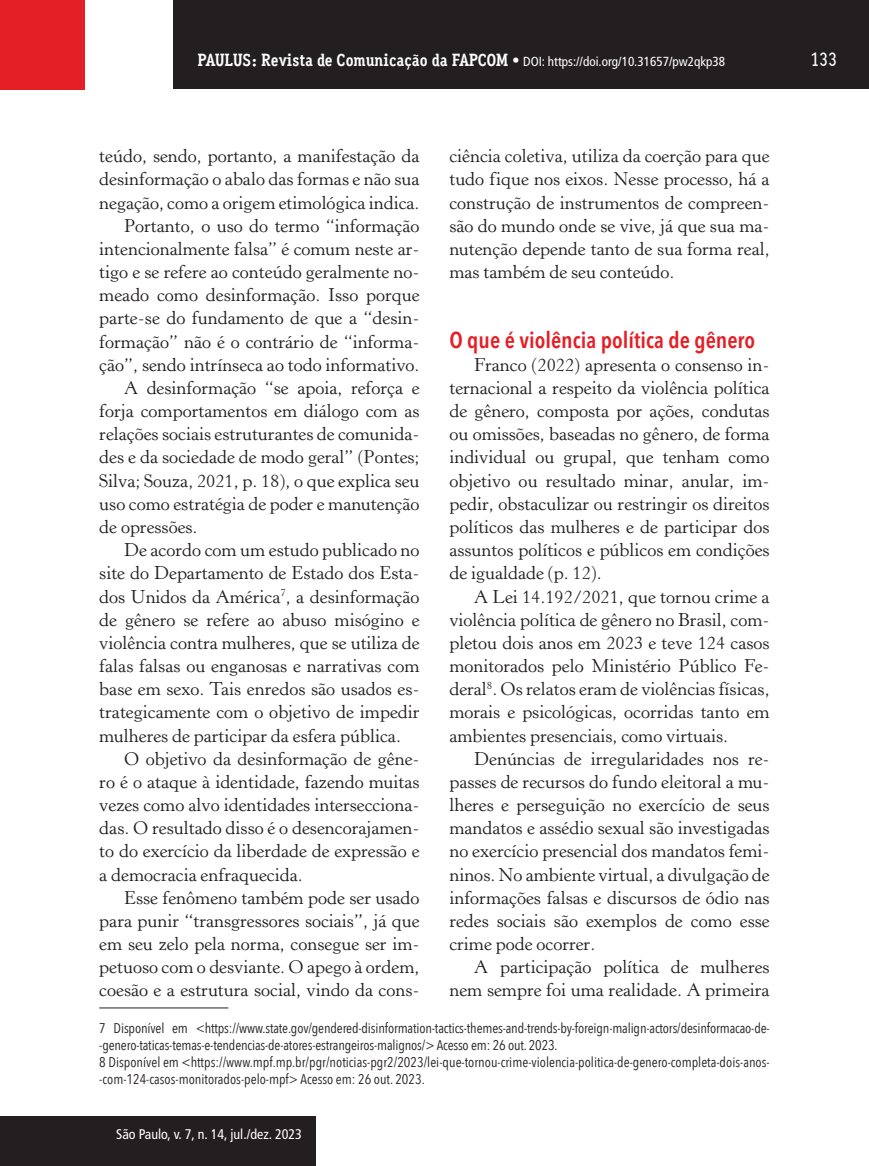
<style>
.page{position:relative;width:869px;height:1166px;background:#fff}
.page>*{position:absolute;margin:0;border:0;box-sizing:border-box;transform-origin:0 0}
.t1{font:600 condensed 22.75px "Avenir Next LT Pro";color:#e41f25}
.t2{font:500 19.25px "Aaux Office";color:#fff}
.t3{font:18.38px/23.1px "Horley Old Style";color:#231f20;text-align:justify}
.t4{font:14px/16.8px "Avenir Next Condensed";letter-spacing:-.01em;color:#231f20}
.t5{font:condensed 14px "Frutiger LT Std";color:#fff}
.t6{font:condensed 13.12px "Frutiger LT Std";color:#fff}
.s1{font-family:"Aaux Office";font-weight:700;font-stretch:normal;font-size:17.5px}
.s2{font-family:"Aaux Office";font-weight:500;font-stretch:normal;font-size:17.5px}
</style>
<div class="page">
<div style="left:173px;top:0;width:695px;height:89px;background:#231f20"></div>
<div style="left:0;top:0;width:85px;height:90px;background:#e41f25"></div>
<div style="left:1px;top:1116px;width:314px;height:50px;background:#231f20"></div>
<hr style="left:99px;top:1007px;width:129px;height:1px;background:#231f20">
<p class="t6" style="left:197px;top:53px;width:529px"><span class="s1">PAULUS: Revista de Comunicação da FAPCOM</span> <span class="s2">•</span> DOI: https://doi.org/10.31657/pw2qkp38</p>
<p class="t2" style="left:810px;top:48px;width:27px">133</p>
<p class="t3" style="left:99px;top:145px;width:321px">teúdo, sendo, portanto, a manifestação da</p>
<p class="t3" style="left:99px;top:168px;width:321px">desinformação o abalo das formas e não sua</p>
<p class="t3" style="left:99px;top:191px;width:321px">negação, como a origem etimológica indica.</p>
<p class="t3" style="left:124px;top:214px;width:297px">Portanto, o uso do termo “informação</p>
<p class="t3" style="left:99px;top:238px;width:321px">intencionalmente falsa” é comum neste ar-</p>
<p class="t3" style="left:99px;top:261px;width:321px">tigo e se refere ao conteúdo geralmente no-</p>
<p class="t3" style="left:99px;top:284px;width:321px">meado como desinformação. Isso porque</p>
<p class="t3" style="left:99px;top:307px;width:321px">parte-se do fundamento de que a “desin-</p>
<p class="t3" style="left:99px;top:330px;width:321px">formação” não é o contrário de “informa-</p>
<p class="t3" style="left:99px;top:353px;width:321px">ção”, sendo intrínseca ao todo informativo.</p>
<p class="t3" style="left:124px;top:377px;width:297px">A desinformação “se apoia, reforça e</p>
<p class="t3" style="left:99px;top:400px;width:321px">forja comportamentos em diálogo com as</p>
<p class="t3" style="left:99px;top:423px;width:321px">relações sociais estruturantes de comunida-</p>
<p class="t3" style="left:99px;top:446px;width:321px">des e da sociedade de modo geral” (Pontes;</p>
<p class="t3" style="left:99px;top:469px;width:321px">Silva; Souza, 2021, p. 18), o que explica seu</p>
<p class="t3" style="left:99px;top:492px;width:321px">uso como estratégia de poder e manutenção</p>
<p class="t3" style="left:99px;top:516px;width:100px">de opressões.</p>
<p class="t3" style="left:124px;top:539px;width:297px">De acordo com um estudo publicado no</p>
<p class="t3" style="left:99px;top:562px;width:321px">site do Departamento de Estado dos Esta-</p>
<p class="t3" style="left:99px;top:585px;width:321px">dos Unidos da América<sup>7</sup>, a desinformação</p>
<p class="t3" style="left:99px;top:608px;width:321px">de gênero se refere ao abuso misógino e</p>
<p class="t3" style="left:99px;top:631px;width:321px">violência contra mulheres, que se utiliza de</p>
<p class="t3" style="left:99px;top:655px;width:321px">falas falsas ou enganosas e narrativas com</p>
<p class="t3" style="left:99px;top:678px;width:321px">base em sexo. Tais enredos são usados es-</p>
<p class="t3" style="left:99px;top:701px;width:321px">trategicamente com o objetivo de impedir</p>
<p class="t3" style="left:99px;top:724px;width:303px">mulheres de participar da esfera pública.</p>
<p class="t3" style="left:124px;top:747px;width:297px">O objetivo da desinformação de gêne-</p>
<p class="t3" style="left:99px;top:770px;width:321px">ro é o ataque à identidade, fazendo muitas</p>
<p class="t3" style="left:99px;top:794px;width:321px">vezes como alvo identidades intersecciona-</p>
<p class="t3" style="left:99px;top:817px;width:321px">das. O resultado disso é o desencorajamen-</p>
<p class="t3" style="left:99px;top:840px;width:321px">to do exercício da liberdade de expressão e</p>
<p class="t3" style="left:99px;top:863px;width:205px">a democracia enfraquecida.</p>
<p class="t3" style="left:124px;top:886px;width:297px">Esse fenômeno também pode ser usado</p>
<p class="t3" style="left:99px;top:909px;width:321px">para punir “transgressores sociais”, já que</p>
<p class="t3" style="left:99px;top:933px;width:321px">em seu zelo pela norma, consegue ser im-</p>
<p class="t3" style="left:99px;top:956px;width:321px">petuoso com o desviante. O apego à ordem,</p>
<p class="t3" style="left:99px;top:979px;width:321px">coesão e a estrutura social, vindo da cons-</p>
<p class="t3" style="left:449px;top:145px;width:321px">ciência coletiva, utiliza da coerção para que tudo fique nos eixos. Nesse processo, há a construção de instrumentos de compreen&shy;são do mundo onde se vive, já que sua ma&shy;nutenção depende tanto de sua forma real, mas também de seu conteúdo.</p>
<p class="t1" style="left:449px;top:326px;width:307px">O que é violência política de gênero</p>
<p class="t3" style="left:449px;top:353px;width:321px;text-indent:25px">Franco (2022) apresenta o consenso in&shy;ternacional a respeito da violência política de gênero, composta por ações, condutas ou omissões, baseadas no gênero, de forma individual ou grupal, que tenham como objetivo ou resultado minar, anular, im&shy;pedir, obstaculizar ou restringir os direitos políticos das mulheres e de participar dos assuntos políticos e públicos em condições de igualdade (p. 12).</p>
<p class="t3" style="left:449px;top:585px;width:321px;text-indent:25px">A Lei 14.192/2021, que tornou crime a violência política de gênero no Brasil, com&shy;pletou dois anos em 2023 e teve 124 casos monitorados pelo Ministério Público Fe&shy;deral<sup>8</sup>. Os relatos eram de violências físicas, morais e psicológicas, ocorridas tanto em ambientes presenciais, como virtuais.</p>
<p class="t3" style="left:449px;top:747px;width:321px;text-indent:25px">Denúncias de irregularidades nos re&shy;passes de recursos do fundo eleitoral a mu&shy;lheres e perseguição no exercício de seus mandatos e assédio sexual são investigadas no exercício presencial dos mandatos femi&shy;ninos. No ambiente virtual, a divulgação de informações falsas e discursos de ódio nas redes sociais são exemplos de como esse crime pode ocorrer.</p>
<p class="t3" style="left:449px;top:956px;width:321px;text-align:right">A participação política de mulheres nem sempre foi uma realidade. A primeira</p>
<p class="t4" style="left:99px;top:1019px;width:671px">7 Disponível em &lt;https://www.state.gov/gendered-disinformation-tactics-themes-and-trends-by-foreign-malign-actors/desinformacao-de--genero-taticas-temas-e-tendencias-de-atores-estrangeiros-malignos/&gt; Acesso em: 26 out. 2023.<br>8 Disponível em &lt;https://www.mpf.mp.br/pgr/noticias-pgr2/2023/lei-que-tornou-crime-violencia-politica-de-genero-completa-dois-anos--com-124-casos-monitorados-pelo-mpf&gt; Acesso em: 26 out. 2023.</p>
<p class="t5" style="left:116px;top:1126px;width:187px">São Paulo, v. 7, n. 14, jul./dez. 2023</p>
</div>
